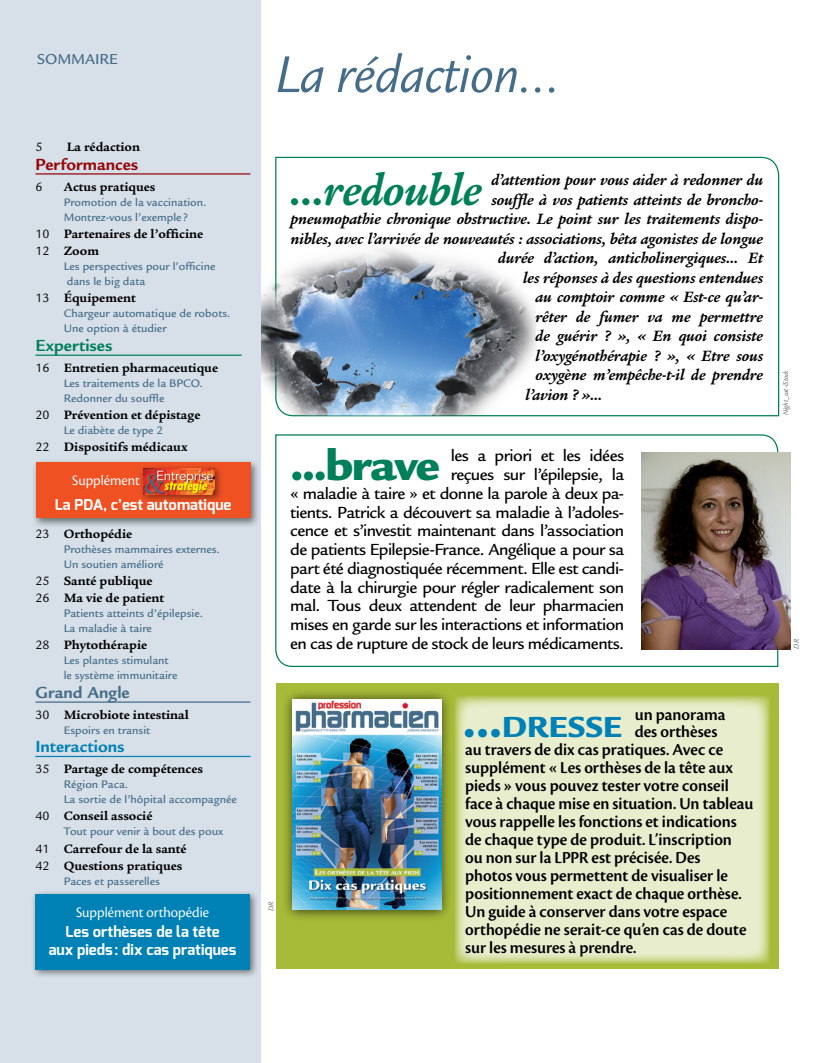
<style>
.page{position:relative;width:815px;height:1063px;background:#fff}
.page>*{position:absolute;margin:0;border:0;box-sizing:border-box;transform-origin:0 0}
.t1{font:italic 56.25px "Legacy Sans Std";letter-spacing:-.01em;color:#456d89}
.t2{font:900 47.12px "Legacy Sans Std";letter-spacing:-.045em;color:#00805a}
.t3{font:italic 700 46.88px "Legacy Serif Std";letter-spacing:-.015em;color:#00805a}
.t4{font:900 31.62px "Legacy Sans Std";color:#0081b6}
.t5{font:17.5px "Cronos Pro Semibold Disp";color:#000}
.t6{font:500 17.5px/18.8px "Legacy Sans Std";letter-spacing:-.03em;color:#000;text-align:right}
.t7{font:700 17.5px "Legacy Sans Std";letter-spacing:.005em;color:#94070a}
.t8{font:700 17.5px "Legacy Sans Std";letter-spacing:.005em;color:#0081b6}
.t9{font:700 17.5px "Legacy Sans Std";letter-spacing:.005em;color:#00805a}
.t10{font:700 17.5px "Legacy Sans Std";color:#456d89}
.t11{font:italic 700 16.25px "Legacy Serif Std";letter-spacing:-.01em;color:#000}
.t12{font:500 15.62px "Legacy Sans Std";color:#456d89}
.t13{font:700 15px/17.5px "Exo";color:#fff;text-align:center}
.t14{font:15px "Cronos Pro Disp";color:#fff}
.t15{font:700 13.12px/17.2px "Legacy Serif Std";color:#000}
.t16{font:13.12px "Legacy Sans Std";color:#000}
.t17{font:500 11.88px/15px "Legacy Sans Std";color:#456d89}
.t18{font:italic 7.5px "Legacy Sans Std";color:#636466}
.s1{font-family:"Legacy Sans Std";font-weight:400}
.s2{font-size:45.12px}
</style>
<div class="page">
<svg style="left:275px;top:156px;width:505px;height:261px"></svg>
<svg style="left:275px;top:434px;width:504px;height:233px"></svg>
<div style="left:276px;top:684px;width:503px;height:285px;background:#a7bb39"></div>
<svg style="left:455px;top:696px;width:315px;height:268px;fill:#e8edcd"></svg>
<div style="left:281px;top:688px;width:172px;height:234px;background:#000;opacity:.75"></div>
<img style="left:293px;top:700px;width:148px;height:210px">
<img style="left:260px;top:245px;width:276px;height:170px">
<img style="left:642px;top:452px;width:148px;height:197px">
<div style="left:0;top:0;width:260px;height:1063px;background:#d7dfe8"></div>
<hr style="left:35px;top:173px;width:215px;height:2px;background:#94070a">
<hr style="left:35px;top:355px;width:207px;height:1px;background:#00805a">
<hr style="left:35px;top:701px;width:215px;height:2px;background:#456d89">
<hr style="left:35px;top:756px;width:215px;height:1px;background:#0081b6">
<div style="left:31px;top:458px;width:229px;height:70px;background:#000;opacity:.5"></div>
<div style="left:36px;top:462px;width:215px;height:56px;background:#f05123"></div>
<div style="left:138px;top:464px;width:86px;height:40px;background:#000;opacity:.5"></div>
<img style="left:143px;top:468px;width:71px;height:26px">
<div style="left:31px;top:889px;width:229px;height:90px;background:#000;opacity:.5"></div>
<div style="left:35px;top:894px;width:215px;height:75px;background:#0081b6"></div>
<p class="t12" style="left:37px;top:50px;width:82px">SOMMAIRE</p>
<p class="t16" style="left:35px;top:140px;width:9px">5</p>
<p class="t15" style="left:67px;top:138px;width:75px">La rédaction</p>
<p class="t7" style="left:35px;top:154px;width:104px">Performances</p>
<p class="t16" style="left:35px;top:179px;width:9px">6</p>
<p class="t15" style="left:64px;top:178px;width:93px">Actus pratiques</p>
<p class="t17" style="left:64px;top:194px;width:144px">Promotion de la vaccination.<br>Montrez-vous l’exemple ?</p>
<p class="t15" style="left:35px;top:225px;width:169px"><span class="s1">10</span> Partenaires de l’officine<br><span class="s1">12</span> Zoom</p>
<p class="t17" style="left:64px;top:259px;width:153px">Les perspectives pour l’officine dans le big data</p>
<p class="t15" style="left:35px;top:290px;width:102px"><span class="s1">13</span> Équipement</p>
<p class="t17" style="left:64px;top:306px;width:168px">Chargeur automatique de robots.<br>Une option à étudier</p>
<p class="t9" style="left:35px;top:335px;width:79px">Expertises</p>
<p class="t15" style="left:35px;top:359px;width:184px"><span class="s1">16</span> Entretien pharmaceutique</p>
<p class="t17" style="left:64px;top:376px;width:140px">Les traitements de la BPCO.<br>Redonner du souffle</p>
<p class="t15" style="left:35px;top:406px;width:166px"><span class="s1">20</span> Prévention et dépistage</p>
<p class="t17" style="left:64px;top:423px;width:101px">Le diabète de type 2</p>
<p class="t15" style="left:35px;top:439px;width:154px"><span class="s1">22</span> Dispositifs médicaux</p>
<p class="t14" style="left:72px;top:472px;width:69px">Supplément</p>
<p class="t13" style="left:55px;top:496px;width:178px">La PDA, c’est automatique</p>
<p class="t15" style="left:35px;top:525px;width:98px"><span class="s1">23</span> Orthopédie</p>
<p class="t17" style="left:64px;top:541px;width:158px">Prothèses mammaires externes.<br>Un soutien amélioré</p>
<p class="t15" style="left:35px;top:572px;width:130px"><span class="s1">25</span> Santé publique<br><span class="s1">26</span> Ma vie de patient</p>
<p class="t17" style="left:64px;top:606px;width:141px">Patients atteints d’épilepsie.<br>La maladie à taire</p>
<p class="t15" style="left:35px;top:637px;width:113px"><span class="s1">28</span> Phytothérapie</p>
<p class="t17" style="left:64px;top:653px;width:115px">Les plantes stimulant le système immunitaire</p>
<p class="t10" style="left:35px;top:682px;width:96px">Grand Angle</p>
<p class="t15" style="left:35px;top:706px;width:155px"><span class="s1">30</span> Microbiote intestinal</p>
<p class="t17" style="left:64px;top:723px;width:88px">Espoirs en transit</p>
<p class="t8" style="left:35px;top:737px;width:91px">Interactions</p>
<p class="t15" style="left:35px;top:760px;width:169px"><span class="s1">35</span> Partage de compétences</p>
<p class="t17" style="left:64px;top:777px;width:175px">Région Paca.<br>La sortie de l’hôpital accompagnée</p>
<p class="t15" style="left:35px;top:808px;width:119px"><span class="s1">40</span> Conseil associé</p>
<p class="t17" style="left:64px;top:824px;width:161px">Tout pour venir à bout des poux</p>
<p class="t15" style="left:35px;top:840px;width:153px"><span class="s1">41</span> Carrefour de la santé<br><span class="s1">42</span> Questions pratiques</p>
<p class="t17" style="left:64px;top:874px;width:98px">Paces et passerelles</p>
<p class="t14" style="left:76px;top:904px;width:135px">Supplément orthopédie</p>
<p class="t13" style="left:49px;top:923px;width:189px">Les orthèses de la tête<br>aux pieds: dix cas pratiques</p>
<h1 class="t1" style="left:275px;top:44px;width:287px">La rédaction...</h1>
<h3 class="t3" style="left:291px;top:163px;width:193px">...redouble</h3>
<p class="t11" style="left:491px;top:171px;width:273px">d’attention pour vous aider à redonner du</p>
<p class="t11" style="left:491px;top:190px;width:273px">souffle à vos patients atteints de broncho-</p>
<p class="t11" style="left:291px;top:210px;width:474px">pneumopathie chronique obstructive. Le point sur les traitements dispo-</p>
<p class="t11" style="left:291px;top:229px;width:474px">nibles, avec l’arrivée de nouveautés : associations, bêta agonistes de longue</p>
<p class="t11" style="left:498px;top:249px;width:267px">durée d’action, anticholinergiques… Et</p>
<p class="t11" style="left:523px;top:268px;width:242px">les réponses à des questions entendues</p>
<p class="t11" style="left:536px;top:288px;width:229px">au comptoir comme « Est-ce qu’ar-</p>
<p class="t11" style="left:536px;top:307px;width:229px">rêter de fumer va me permettre</p>
<p class="t11" style="left:536px;top:327px;width:229px">de guérir ? », « En quoi consiste</p>
<p class="t11" style="left:536px;top:346px;width:229px">l’oxygénothérapie ? », « Etre sous</p>
<p class="t11" style="left:536px;top:366px;width:229px">oxygène m’empêche-t-il de prendre</p>
<p class="t11" style="left:526px;top:385px;width:78px">l’avion ? »…</p>
<h2 class="t2" style="left:290px;top:437px;width:152px">...brave</h2>
<p class="t6" style="left:290px;top:447px;width:336px">les a priori et les idées<br>reçues sur l’épilepsie, la<br>« maladie à taire » et donne la parole à deux pa&shy;tients. Patrick a découvert sa maladie à l’adoles&shy;cence et s’investit maintenant dans l’association de patients Epilepsie-France. Angélique a pour sa part été diagnostiquée récemment. Elle est candi&shy;date à la chirurgie pour régler radicalement son mal. Tous deux attendent de leur pharmacien mises en garde sur les interactions et information en cas de rupture de stock de leurs médicaments.</p>
<p class="t18" style="left:782px;top:415px;width:47px;rotate:-90deg">Night_cat-iStock</p>
<p class="t18" style="left:792px;top:649px;width:11px;rotate:-90deg">DR</p>
<p class="t18" style="left:267px;top:911px;width:11px;rotate:-90deg">DR</p>
<h3 class="t4" style="left:463px;top:708px;width:161px"><span class="s2">...</span>DRESSE</h3>
<p class="t5" style="left:635px;top:704px;width:92px">un panorama</p>
<p class="t5" style="left:635px;top:722px;width:84px">des orthèses</p>
<p class="t5" style="left:465px;top:740px;width:260px">au travers de dix cas pratiques. Avec ce</p>
<p class="t5" style="left:465px;top:758px;width:269px">supplément « Les orthèses de la tête aux</p>
<p class="t5" style="left:465px;top:776px;width:265px">pieds » vous pouvez tester votre conseil</p>
<p class="t5" style="left:465px;top:794px;width:290px">face à chaque mise en situation. Un tableau</p>
<p class="t5" style="left:465px;top:812px;width:273px">vous rappelle les fonctions et indications</p>
<p class="t5" style="left:465px;top:830px;width:268px">de chaque type de produit. L’inscription</p>
<p class="t5" style="left:465px;top:848px;width:237px">ou non sur la LPPR est précisée. Des</p>
<p class="t5" style="left:465px;top:866px;width:264px">photos vous permettent de visualiser le</p>
<p class="t5" style="left:465px;top:884px;width:278px">positionnement exact de chaque orthèse.</p>
<p class="t5" style="left:465px;top:902px;width:264px">Un guide à conserver dans votre espace</p>
<p class="t5" style="left:465px;top:920px;width:283px">orthopédie ne serait-ce qu’en cas de doute</p>
<p class="t5" style="left:465px;top:938px;width:173px">sur les mesures à prendre.</p>
</div>
